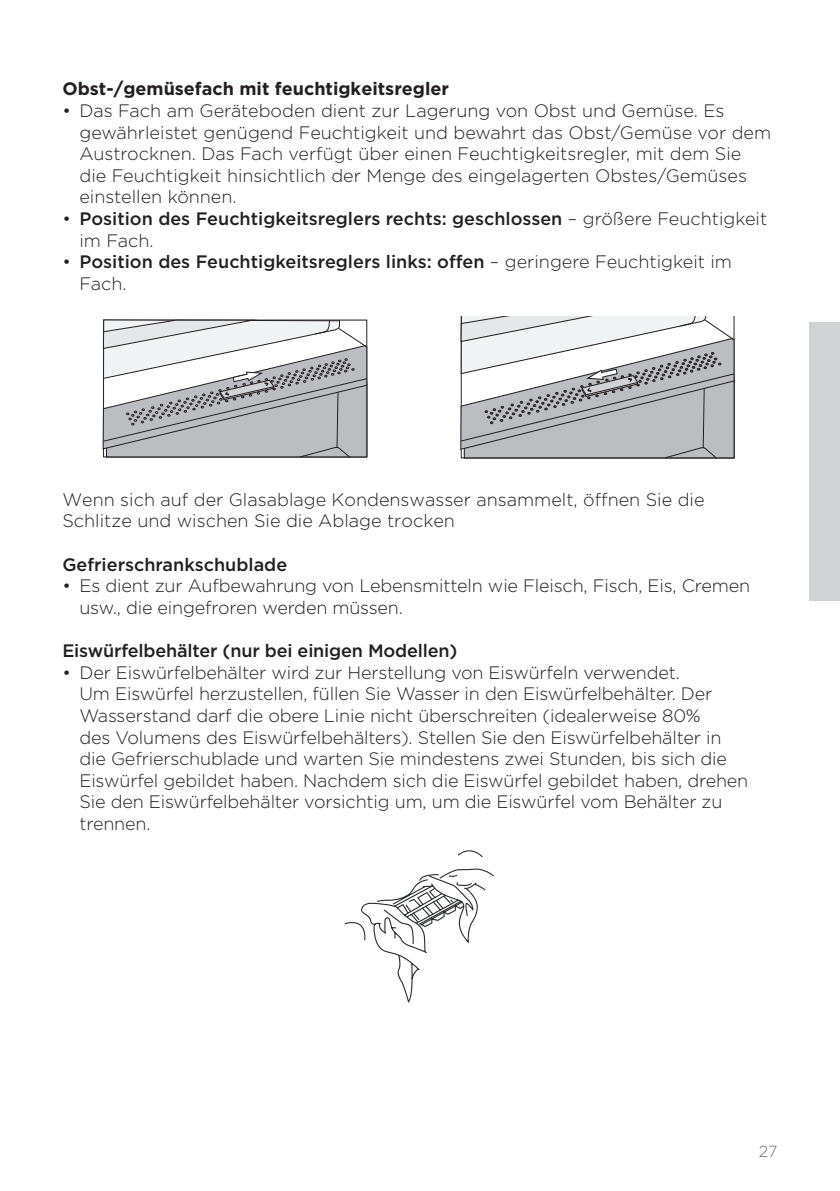
<style>
.page{position:relative;width:840px;height:1191px;background:#fff}
.page>*{position:absolute;margin:0;border:0;box-sizing:border-box;transform-origin:0 0}
.seznam{font:300 18px/21.6px "Gotham";letter-spacing:-.01em;color:#231f20}
.seznam-2{font:500 18px/21.6px "Gotham";color:#231f20}
.besedilo{font:300 18px/21.6px "Gotham";color:#231f20}
.besedilo-2{font:700 18px "Gotham";color:#231f20}
.t1{font:300 16px "Gotham";color:#6c6d70}
.s1{font-weight:300}
</style>
<div class="page">
<div style="left:808px;top:322px;width:31px;height:279px;background:#d1d2d4"></div>
<svg style="left:102px;top:319px;width:265px;height:139px"></svg>
<svg style="left:460px;top:316px;width:274px;height:143px"></svg>
<svg style="left:344px;top:850px;width:150px;height:153px"></svg>
<p class="besedilo-2" style="left:62px;top:77px;width:388px">Obst-/gemüsefach mit feuchtigkeitsregler</p>
<p class="seznam" style="left:79px;top:99px;width:693px;text-indent:-17px">• Das Fach am Geräteboden dient zur Lagerung von Obst und Gemüse. Es gewährleistet genügend Feuchtigkeit und bewahrt das Obst/Gemüse vor dem Austrocknen. Das Fach verfügt über einen Feuchtigkeitsregler, mit dem Sie die Feuchtigkeit hinsichtlich der Menge des eingelagerten Obstes/Gemüses einstellen können.</p>
<p class="seznam-2" style="left:79px;top:208px;width:689px;text-indent:-17px"><span class="s1">•</span> Position des Feuchtigkeitsreglers rechts: geschlossen <span class="s1">– größere Feuchtigkeit im Fach.</span></p>
<p class="seznam-2" style="left:79px;top:251px;width:653px;text-indent:-17px"><span class="s1">•</span> Position des Feuchtigkeitsreglers links: offen <span class="s1">– geringere Feuchtigkeit im<br>Fach.</span></p>
<p class="besedilo" style="left:62px;top:488px;width:643px">Wenn sich auf der Glasablage Kondenswasser ansammelt, öffnen Sie die<br>Schlitze und wischen Sie die Ablage trocken</p>
<p class="seznam-2" style="left:62px;top:553px;width:226px">Gefrierschrankschublade</p>
<p class="seznam" style="left:79px;top:574px;width:671px;text-indent:-17px">• Es dient zur Aufbewahrung von Lebensmitteln wie Fleisch, Fisch, Eis, Cremen usw., die eingefroren werden müssen.</p>
<p class="seznam-2" style="left:62px;top:640px;width:396px">Eiswürfelbehälter (nur bei einigen Modellen)</p>
<p class="seznam" style="left:79px;top:661px;width:670px;text-indent:-17px">• Der Eiswürfelbehälter wird zur Herstellung von Eiswürfeln verwendet.<br>Um Eiswürfel herzustellen, füllen Sie Wasser in den Eiswürfelbehälter. Der Wasserstand darf die obere Linie nicht überschreiten (idealerweise 80%<br>des Volumens des Eiswürfelbehälters). Stellen Sie den Eiswürfelbehälter in die Gefrierschublade und warten Sie mindestens zwei Stunden, bis sich die Eiswürfel gebildet haben. Nachdem sich die Eiswürfel gebildet haben, drehen Sie den Eiswürfelbehälter vorsichtig um, um die Eiswürfel vom Behälter zu trennen.</p>
<p class="t1" style="left:758px;top:1140px;width:20px">27</p>
</div>
